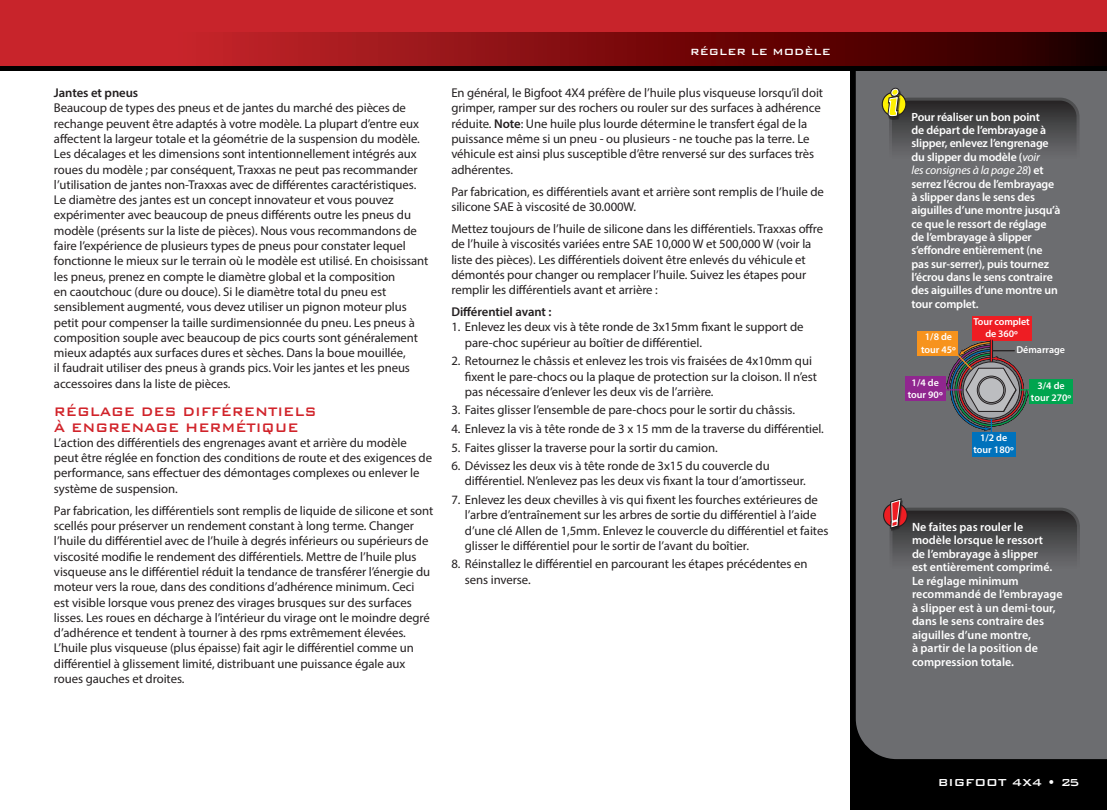
<style>
.page{position:relative;width:1107px;height:810px;background:#fff}
.page>*{position:absolute;margin:0;border:0;box-sizing:border-box;transform-origin:0 0}
.t1{font:500 16.5px "Bank Gothic BT";letter-spacing:-.005em;color:#d1232a;scale:.91 1}
.t2{font:500 13.5px "Bank Gothic BT";color:#fff}
.t3{font:12.75px/15.3px "Myriad Pro";letter-spacing:-.005em;color:#231f20}
.t4{font:600 12.75px "Myriad Pro";letter-spacing:-.005em;color:#231f20}
.t5{font:600 12px/13.5px "Myriad Pro";color:#fff}
.t6{font:500 12px "Bank Gothic BT";color:#fff}
.t7{font:600 11.85px/13.4px "Myriad Pro";letter-spacing:-.015em;color:#fff}
.t8{font:600 10.05px/12px "Myriad Pro";color:#fff;text-align:center}
.s1{font-weight:600}
.s2{font-weight:400;font-style:italic}
</style>
<div class="page">
<div style="left:850px;top:13px;width:257px;height:797px;background:#000"></div>
<div style="left:856px;top:71px;width:251px;height:688px;background:#6c6d70"></div>
<div style="left:0;top:0;width:1107px;height:70px;background:#000"></div>
<div style="left:0;top:0;width:1107px;height:51px;background:#c8242b"></div>
<svg style="left:0;top:32px;width:1107px;height:34px;background:#831013"></svg>
<div style="left:889px;top:98px;width:191px;height:84px;border:3px solid #fff;border-radius:18px"></div>
<svg style="left:882px;top:92px;width:24px;height:24px"></svg>
<div style="left:882px;top:92px;width:24px;height:25px;border:1px solid #231f20;border-radius:50%"></div>
<div style="left:890px;top:88px;width:10px;height:9px;border:3px solid #231f20;border-radius:50%"></div>
<svg style="left:886px;top:89px;width:192px;height:91px;background:#595957"></svg>
<div style="left:890px;top:508px;width:190px;height:84px;border:3px solid #fff;border-radius:18px"></div>
<svg style="left:884px;top:503px;width:23px;height:24px"></svg>
<div style="left:883px;top:503px;width:25px;height:25px;border:1px solid #231f20;border-radius:50%"></div>
<svg style="left:888px;top:496px;width:190px;height:94px;background:#595659"></svg>
<div style="left:972px;top:316px;width:59px;height:25px;background:#ee1d23"></div>
<div style="left:918px;top:331px;width:40px;height:24px;background:#f7931d"></div>
<div style="left:906px;top:377px;width:40px;height:24px;background:#90268f"></div>
<div style="left:1029px;top:380px;width:44px;height:24px;background:#00a54f"></div>
<div style="left:972px;top:432px;width:44px;height:24px;background:#0072bc"></div>
<svg style="left:945px;top:340px;width:85px;height:93px;background:#716b6a"></svg>
<svg style="left:977px;top:376px;width:28px;height:28px"></svg>
<div style="left:977px;top:376px;width:29px;height:29px;border:1px solid #231f20;border-radius:50%"></div>
<div style="left:979px;top:378px;width:25px;height:25px;background:#bcbdc0;border-radius:50%"></div>
<div style="left:978px;top:377px;width:26px;height:26px;border:1px solid #231f20;border-radius:50%"></div>
<p class="t4" style="left:54px;top:85px;width:86px">Jantes et pneus</p>
<p class="t3" style="left:54px;top:100px;width:376px">Beaucoup de types des pneus et de jantes du marché des pièces de rechange peuvent être adaptés à votre modèle. La plupart d’entre eux affectent la largeur totale et la géométrie de la suspension du modèle.<br>Les décalages et les dimensions sont intentionnellement intégrés aux roues du modèle ; par conséquent, Traxxas ne peut pas recommander l’utilisation de jantes non-Traxxas avec de différentes caractéristiques.<br>Le diamètre des jantes est un concept innovateur et vous pouvez expérimenter avec beaucoup de pneus différents outre les pneus du modèle (présents sur la liste de pièces). Nous vous recommandons de faire l’expérience de plusieurs types de pneus pour constater lequel fonctionne le mieux sur le terrain où le modèle est utilisé. En choisissant les pneus, prenez en compte le diamètre global et la composition<br>en caoutchouc (dure ou douce). Si le diamètre total du pneu est sensiblement augmenté, vous devez utiliser un pignon moteur plus petit pour compenser la taille surdimensionnée du pneu. Les pneus à composition souple avec beaucoup de pics courts sont généralement mieux adaptés aux surfaces dures et sèches. Dans la boue mouillée,<br>il faudrait utiliser des pneus à grands pics. Voir les jantes et les pneus accessoires dans la liste de pièces.</p>
<p class="t1" style="left:54px;top:403px;width:290px">RÉGLAGE DES DIFFÉRENTIELS</p>
<p class="t1" style="left:54px;top:418px;width:270px">À ENGRENAGE HERMÉTIQUE</p>
<p class="t3" style="left:54px;top:435px;width:380px">L’action des différentiels des engrenages avant et arrière du modèle peut être réglée en fonction des conditions de route et des exigences de performance, sans effectuer des démontages complexes ou enlever le système de suspension.</p>
<p class="t3" style="left:54px;top:503px;width:381px">Par fabrication, les différentiels sont remplis de liquide de silicone et sont scellés pour préserver un rendement constant à long terme. Changer l’huile du différentiel avec de l’huile à degrés inférieurs ou supérieurs de viscosité modifie le rendement des différentiels. Mettre de l’huile plus visqueuse ans le différentiel réduit la tendance de transférer l’énergie du moteur vers la roue, dans des conditions d’adhérence minimum. Ceci<br>est visible lorsque vous prenez des virages brusques sur des surfaces lisses. Les roues en décharge à l’intérieur du virage ont le moindre degré d’adhérence et tendent à tourner à des rpms extrêmement élevées.<br>L’huile plus visqueuse (plus épaisse) fait agir le différentiel comme un différentiel à glissement limité, distribuant une puissance égale aux roues gauches et droites.</p>
<p class="t6" style="left:690px;top:45px;width:142px">RÉGLER LE MODÈLE</p>
<p class="t3" style="left:451px;top:85px;width:373px">En général, le Bigfoot 4X4 préfère de l’huile plus visqueuse lorsqu’il doit grimper, ramper sur des rochers ou rouler sur des surfaces à adhérence réduite. <span class="s1">Note</span>: Une huile plus lourde détermine le transfert égal de la puissance même si un pneu - ou plusieurs - ne touche pas la terre. Le véhicule est ainsi plus susceptible d’être renversé sur des surfaces très adhérentes.</p>
<p class="t3" style="left:451px;top:183px;width:374px">Par fabrication, es différentiels avant et arrière sont remplis de l’huile de silicone SAE à viscosité de 30.000W.</p>
<p class="t3" style="left:451px;top:221px;width:373px">Mettez toujours de l’huile de silicone dans les différentiels. Traxxas offre de l’huile à viscosités variées entre SAE 10,000 W et 500,000 W (voir la liste des pièces). Les différentiels doivent être enlevés du véhicule et démontés pour changer ou remplacer l’huile. Suivez les étapes pour remplir les différentiels avant et arrière :</p>
<p class="t4" style="left:451px;top:304px;width:102px">Différentiel avant :</p>
<p class="t3" style="left:465px;top:319px;width:340px;text-indent:-14px">1. Enlevez les deux vis à tête ronde de 3x15mm fixant le support de pare-choc supérieur au boîtier de différentiel.</p>
<p class="t3" style="left:465px;top:353px;width:354px;text-indent:-14px">2. Retournez le châssis et enlevez les trois vis fraisées de 4x10mm qui fixent le pare-chocs ou la plaque de protection sur la cloison. Il n’est pas nécessaire d’enlever les deux vis de l’arrière.</p>
<p class="t3" style="left:451px;top:402px;width:345px">3. Faites glisser l’ensemble de pare-chocs pour le sortir du châssis.</p>
<p class="t3" style="left:451px;top:421px;width:374px">4. Enlevez la vis à tête ronde de 3 x 15 mm de la traverse du différentiel.</p>
<p class="t3" style="left:451px;top:439px;width:268px">5. Faites glisser la traverse pour la sortir du camion.</p>
<p class="t3" style="left:465px;top:458px;width:342px;text-indent:-14px">6. Dévissez les deux vis à tête ronde de 3x15 du couvercle du différentiel. N’enlevez pas les deux vis fixant la tour d’amortisseur.</p>
<p class="t3" style="left:465px;top:492px;width:365px;text-indent:-14px">7. Enlevez les deux chevilles à vis qui fixent les fourches extérieures de l’arbre d’entraînement sur les arbres de sortie du différentiel à l’aide d’une clé Allen de 1,5mm. Enlevez le couvercle du différentiel et faites glisser le différentiel pour le sortir de l’avant du boîtier.</p>
<p class="t3" style="left:465px;top:556px;width:344px;text-indent:-14px">8. Réinstallez le différentiel en parcourant les étapes précédentes en sens inverse.</p>
<p class="t7" style="left:912px;top:110px;width:150px">Pour réaliser un bon point<br>de départ de l’embrayage à slipper, enlevez l’engrenage du slipper du modèle (<span class="s2">voir<br>les consignes à la page 28</span>) et serrez l’écrou de l’embrayage à slipper dans le sens des aiguilles d’une montre jusqu’à ce que le ressort de réglage de l’embrayage à slipper s’effondre entièrement (ne pas sur-serrer), puis tournez l’écrou dans le sens contraire des aiguilles d’une montre un tour complet.</p>
<p class="t8" style="left:921px;top:331px;width:36px">1/8 de tour 45º</p>
<p class="t8" style="left:908px;top:376px;width:36px">1/4 de tour 90º</p>
<p class="t8" style="left:973px;top:315px;width:58px">Tour complet de 360º</p>
<p class="t8" style="left:1016px;top:344px;width:50px">Démarrage</p>
<p class="t8" style="left:973px;top:431px;width:42px">1/2 de tour 180º</p>
<p class="t8" style="left:1031px;top:379px;width:42px">3/4 de tour 270º</p>
<p class="t5" style="left:912px;top:520px;width:152px">Ne faites pas rouler le modèle lorsque le ressort<br>de l’embrayage à slipper<br>est entièrement comprimé.<br>Le réglage minimum recommandé de l’embrayage à slipper est à un demi-tour, dans le sens contraire des aiguilles d’une montre,<br>à partir de la position de compression totale.</p>
<p class="t2" style="left:938px;top:775px;width:143px">BIGFOOT 4X4 • 25</p>
</div>
